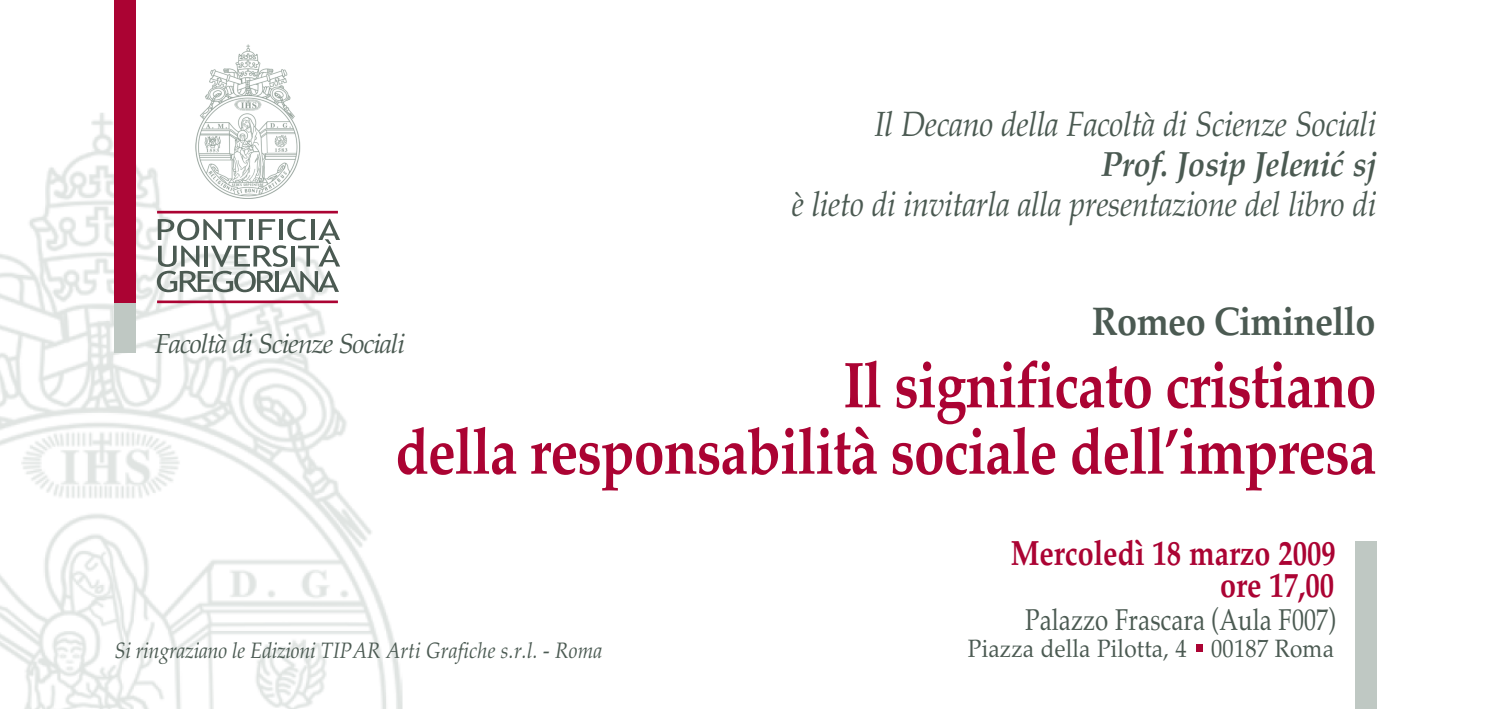
<style>
.page{position:relative;width:1489px;height:709px;background:#fff}
.page>*{position:absolute;margin:0;border:0;box-sizing:border-box;transform-origin:0 0}
.t1{font:700 65px/66.2px "Palatino";color:#ab0333;text-align:right;scale:.85 1}
.t2{font:700 40px "Palatino";color:#4b5a52;scale:.9 1}
.t3{font:italic 35px "Palatino";color:#4b5a52;scale:.9 1}
.t4{font:700 35px/32.5px "Palatino";color:#ab0333;text-align:right;scale:.82 1}
.t5{font:italic 700 35px "Palatino";color:#4b5a52;scale:.9 1}
.t6{font:30px "Palatino";color:#4b5a52;scale:.8 1}
.t7{font:italic 27.5px "Palatino";color:#4b5a52}
.t8{font:25px "Palatino";color:#4b5a52;scale:.9 1}
.t9{font:italic 22.25px "Palatino";color:#4b5a52;scale:.9 1}
</style>
<div class="page">
<img style="left:0;top:113px;width:403px;height:596px">
<div style="left:1195px;top:644px;width:7px;height:8px;background:#ab0333"></div>
<img style="left:188px;top:44px;width:122px;height:160px">
<hr style="left:157px;top:211px;width:181px;height:2px;background:#ab0333">
<hr style="left:157px;top:300px;width:181px;height:3px;background:#ab0333">
<svg style="left:157px;top:219px;width:183px;height:73px"></svg>
<div style="left:114px;top:0;width:22px;height:303px;background:#ab0333"></div>
<div style="left:114px;top:303px;width:22px;height:49px;background:#bfc8c3"></div>
<div style="left:1355px;top:541px;width:21px;height:168px;background:#bfc8c3"></div>
<p class="t3" style="left:874px;top:96px;width:559px">Il Decano della Facoltà di Scienze Sociali</p>
<p class="t5" style="left:1101px;top:136px;width:309px">Prof. Josip Jelenic´ sj</p>
<p class="t3" style="left:791px;top:176px;width:651px">è lieto di invitarla alla presentazione del libro di</p>
<p class="t2" style="left:1091px;top:287px;width:316px">Romeo Ciminello</p>
<h1 class="t1" style="left:395px;top:350px;width:1156px">Il significato cristiano<br>della responsabilità sociale dell’impresa</h1>
<p class="t7" style="left:155px;top:321px;width:251px">Facoltà di Scienze Sociali</p>
<p class="t4" style="left:1010px;top:536px;width:398px">Mercoledì 18 marzo 2009 ore 17,00</p>
<p class="t6" style="left:1025px;top:594px;width:390px">Palazzo Frascara (Aula F007)</p>
<p class="t9" style="left:115px;top:632px;width:543px">Si ringraziano le Edizioni TIPAR Arti Grafiche s.r.l. - Roma</p>
<p class="t8" style="left:967px;top:628px;width:408px">Piazza della Pilotta, 4 00187 Roma</p>
</div>
